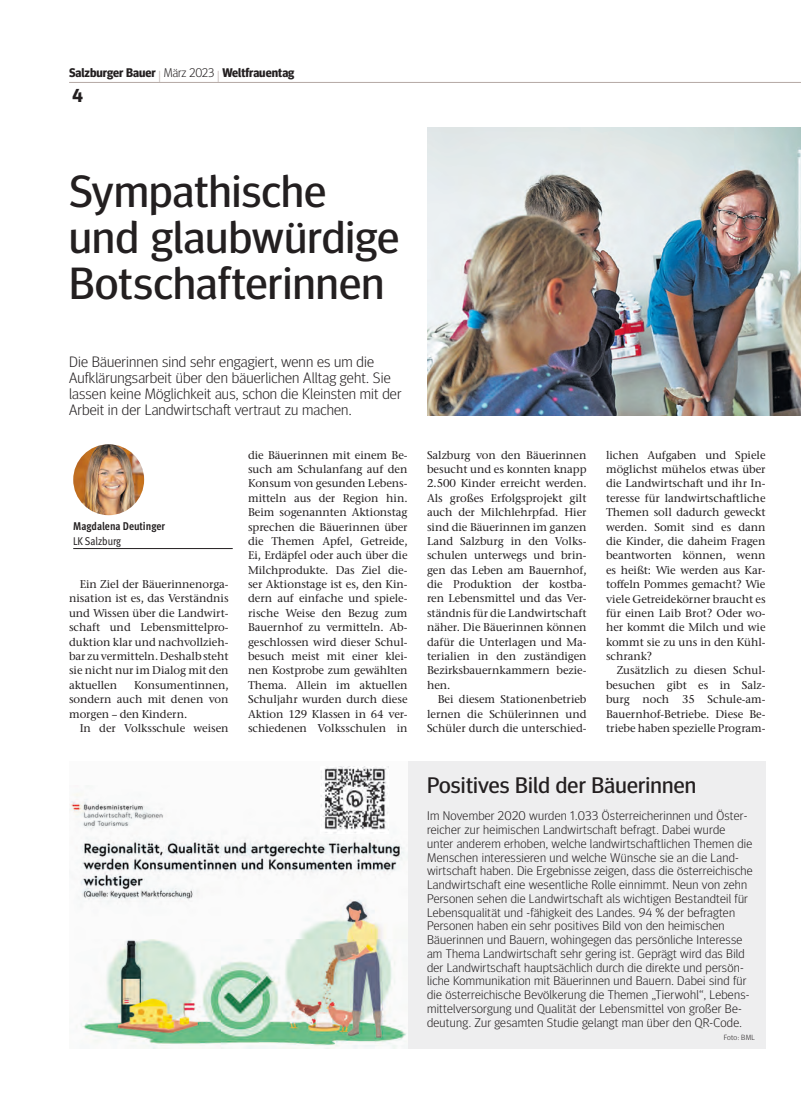
<style>
.page{position:relative;width:801px;height:1117px;background:#fff}
.page>*{position:absolute;margin:0;border:0;box-sizing:border-box;transform-origin:0 0}
.t1{font:45px/46.2px "Meta Head OT";letter-spacing:.01em;color:#231f20;scale:1.05 1}
.t2{font:22.5px "Meta Head OT";letter-spacing:.01em;color:#231f20;scale:1.05 1}
.t3{font:700 18.75px "Meta Head OT";color:#231f20}
.t4{font:300 15px/16.2px "Meta Head OT";letter-spacing:.01em;color:#231f20;scale:1.05 1}
.t5{font:300 12.5px/13.8px "Meta Head OT";letter-spacing:.02em;color:#231f20;scale:1.05 1}
.t6{font:700 12.5px "Meta Head OT";color:#231f20}
.t7{font:500 11.25px/14.4px "Stone Serif ITC Pro";letter-spacing:-.005em;color:#231f20;text-align:justify}
.t8{font:700 condensed 11.25px "Meta OT";letter-spacing:-.005em;color:#231f20}
.t9{font:condensed 11.25px "Meta OT";letter-spacing:-.005em;color:#231f20}
.t10{font:300 7.5px "Meta Head OT";letter-spacing:.03em;color:#231f20;scale:1.05 1}
.s1{font-weight:300;color:#b5a9a5}
.s2{font-weight:300}
</style>
<div class="page">
<hr style="left:69px;top:82px;width:732px;height:1px;background:#b5a9a5">
<img style="left:427px;top:128px;width:374px;height:287px">
<div style="left:69px;top:760px;width:338px;height:288px;background:#fbfbfb"></div>
<img style="left:70px;top:794px;width:336px;height:254px">
<div style="left:407px;top:760px;width:358px;height:288px;background:#eeeeef"></div>
<hr style="left:73px;top:548px;width:160px;height:1px;background:#231f20">
<img style="left:73px;top:444px;width:71px;height:71px;border-radius:35px">
<img style="left:320px;top:766px;width:69px;height:67px">
<p class="t6" style="left:69px;top:66px;width:227px">Salzburger Bauer <span class="s1">|</span> <span class="s2">März 2023</span> <span class="s1">|</span> Weltfrauentag</p>
<h3 class="t3" style="left:73px;top:85px;width:12px">4</h3>
<h1 class="t1" style="left:69px;top:167px;width:316px">Sympathische und glaubwürdige<br>Botschafterinnen</h1>
<h3 class="t4" style="left:69px;top:353px;width:318px">Die Bäuerinnen sind sehr engagiert, wenn es um die Aufklärungsarbeit über den bäuerlichen Alltag geht. Sie lassen keine Möglichkeit aus, schon die Kleinsten mit der Arbeit in der Landwirtschaft vertraut zu machen.</h3>
<p class="t8" style="left:73px;top:519px;width:93px">Magdalena Deutinger</p>
<p class="t9" style="left:73px;top:533px;width:49px">LK Salzburg</p>
<p class="t7" style="left:69px;top:577px;width:161px;text-indent:11px">Ein Ziel der Bäuerinnenorga&shy;nisation ist es, das Verständnis und Wissen über die Landwirt&shy;schaft und Lebensmittelpro&shy;duktion klar und nachvollzieh&shy;bar zu vermitteln. Deshalb steht sie nicht nur im Dialog mit den aktuellen</p>
<p class="t7" style="left:69px;top:677px;width:161px;text-indent:65px">Konsumentinnen, sondern auch mit denen von morgen – den Kindern.</p>
<p class="t7" style="left:80px;top:720px;width:150px">In der Volksschule weisen</p>
<p class="t7" style="left:248px;top:447px;width:161px">die Bäuerinnen mit einem Be&shy;such am Schulanfang auf den Konsum von gesunden Lebens&shy;mitteln aus der Region hin.<br>Beim sogenannten Aktionstag sprechen die Bäuerinnen über die Themen Apfel, Getreide, Ei, Erdäpfel oder auch über die Milchprodukte. Das Ziel die&shy;ser Aktionstage ist es, den Kin&shy;dern auf einfache und spiele&shy;rische Weise den Bezug zum Bauernhof zu vermitteln. Ab&shy;geschlossen wird dieser Schul&shy;besuch meist mit einer klei&shy;nen Kostprobe zum gewählten Thema. Allein im aktuellen Schuljahr wurden durch diese Aktion 129 Klassen in 64 ver&shy;schiedenen Volksschulen in</p>
<p class="t7" style="left:427px;top:447px;width:161px">Salzburg von den Bäuerinnen besucht und es konnten knapp 2.500 Kinder erreicht werden.<br>Als großes Erfolgsprojekt gilt auch der Milchlehrpfad. Hier sind die Bäuerinnen im ganzen Land Salzburg in den Volks&shy;schulen unterwegs und brin&shy;gen das Leben am Bauernhof, die Produktion der kostba&shy;ren Lebensmittel und das Ver&shy;ständnis für die Landwirtschaft näher. Die Bäuerinnen können dafür die Unterlagen und Ma&shy;terialien in den zuständigen Bezirksbauernkammern bezie&shy;hen.</p>
<p class="t7" style="left:427px;top:692px;width:161px;text-indent:11px">Bei diesem Stationenbetrieb lernen die Schülerinnen und Schüler durch die unterschied-</p>
<p class="t7" style="left:606px;top:447px;width:161px">lichen Aufgaben und Spiele möglichst mühelos etwas über die Landwirtschaft und ihr In&shy;teresse für landwirtschaftliche Themen soll dadurch geweckt werden. Somit sind es dann die Kinder, die daheim Fragen beantworten können, wenn es heißt: Wie werden aus Kar&shy;toffeln Pommes gemacht? Wie viele Getreidekörner braucht es für einen Laib Brot? Oder wo&shy;her kommt die Milch und wie kommt sie zu uns in den Kühl&shy;schrank?</p>
<p class="t7" style="left:606px;top:663px;width:161px;text-indent:11px">Zusätzlich zu diesen Schul&shy;besuchen gibt es in Salz&shy;burg noch 35 Schule-am-Bauernhof-Betriebe. Diese Be&shy;triebe haben spezielle Program-</p>
<h2 class="t2" style="left:427px;top:771px;width:258px">Positives Bild der Bäuerinnen</h2>
<p class="t5" style="left:427px;top:808px;width:311px">Im November 2020 wurden 1.033 Österreicherinnen und Öster&shy;reicher zur heimischen Landwirtschaft befragt. Dabei wurde unter anderem erhoben, welche landwirtschaftlichen Themen die Menschen interessieren und welche Wünsche sie an die Land&shy;wirtschaft haben. Die Ergebnisse zeigen, dass die österreichische Landwirtschaft eine wesentliche Rolle einnimmt. Neun von zehn Personen sehen die Landwirtschaft als wichtigen Bestandteil für Lebensqualität und -fähigkeit des Landes. 94 % der befragten Personen haben ein sehr positives Bild von den heimischen Bäuerinnen und Bauern, wohingegen das persönliche Interesse am Thema Landwirtschaft sehr gering ist. Geprägt wird das Bild der Landwirtschaft hauptsächlich durch die direkte und persön&shy;liche Kommunikation mit Bäuerinnen und Bauern. Dabei sind für die österreichische Bevölkerung die Themen „Tierwohl“, Lebens&shy;mittelversorgung und Qualität der Lebensmittel von großer Be&shy;deutung. Zur gesamten Studie gelangt man über den QR-Code.</p>
<p class="t10" style="left:724px;top:1033px;width:31px">Foto: BML</p>
</div>
